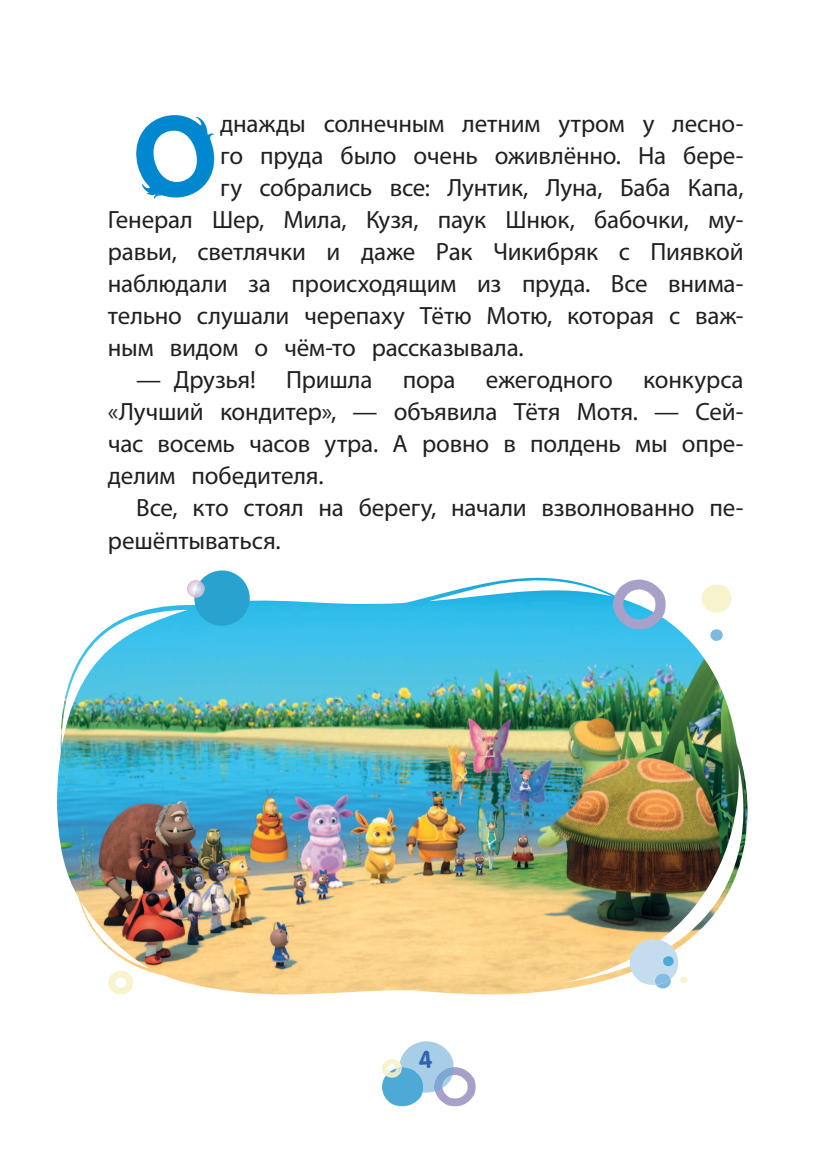
<style>
.page{position:relative;width:823px;height:1163px;background:#fff}
.page>*{position:absolute;margin:0;border:0;box-sizing:border-box;transform-origin:0 0}
.t1{font:700 112.2px "Luntik";color:#0087cd}
.t2{font:25px/32px "Myriad Pro";letter-spacing:-.005em;color:#231f20;text-align:justify}
.t3{font:700 24px "Luntik";color:#3264b0}
</style>
<div class="page">
<img style="left:57px;top:575px;width:691px;height:420px">
<svg style="left:701px;top:584px;width:30px;height:28px"></svg>
<svg style="left:629px;top:939px;width:58px;height:49px"></svg>
<svg style="left:612px;top:579px;width:53px;height:50px"></svg>
<svg style="left:710px;top:629px;width:12px;height:11px"></svg>
<svg style="left:108px;top:970px;width:25px;height:24px"></svg>
<div style="left:194px;top:570px;width:55px;height:55px;background:#29a2cf;border-radius:50%"></div>
<svg style="left:187px;top:579px;width:18px;height:19px"></svg>
<svg style="left:382px;top:1041px;width:93px;height:65px"></svg>
<h1 class="t1" style="left:134px;top:109px;width:82px">О</h1>
<p class="t2" style="left:220px;top:110px;width:524px">днажды солнечным летним утром у лесно-</p>
<p class="t2" style="left:220px;top:142px;width:524px">го пруда было очень оживлённо. На бере-</p>
<p class="t2" style="left:220px;top:174px;width:524px">гу собрались все: Лунтик, Луна, Баба Капа,</p>
<p class="t2" style="left:108px;top:206px;width:636px">Генерал Шер, Мила, Кузя, паук Шнюк, бабочки, му-</p>
<p class="t2" style="left:108px;top:238px;width:636px">равьи, светлячки и даже Рак Чикибряк с Пиявкой</p>
<p class="t2" style="left:108px;top:270px;width:636px">наблюдали за происходящим из пруда. Все внима-</p>
<p class="t2" style="left:108px;top:302px;width:636px">тельно слушали черепаху Тётю Мотю, которая с важ-</p>
<p class="t2" style="left:108px;top:334px;width:417px">ным видом о чём-то рассказывала.</p>
<p class="t2" style="left:108px;top:366px;width:636px;text-indent:28px">— Друзья! Пришла пора ежегодного конкурса «Лучший кондитер», — объявила Тётя Мотя. — Сей&shy;час восемь часов утра. А ровно в полдень мы опре&shy;делим победителя.</p>
<p class="t2" style="left:108px;top:494px;width:636px;text-indent:28px">Все, кто стоял на берегу, начали взволнованно пе&shy;решёптываться.</p>
<p class="t3" style="left:418px;top:1049px;width:15px">4</p>
</div>
